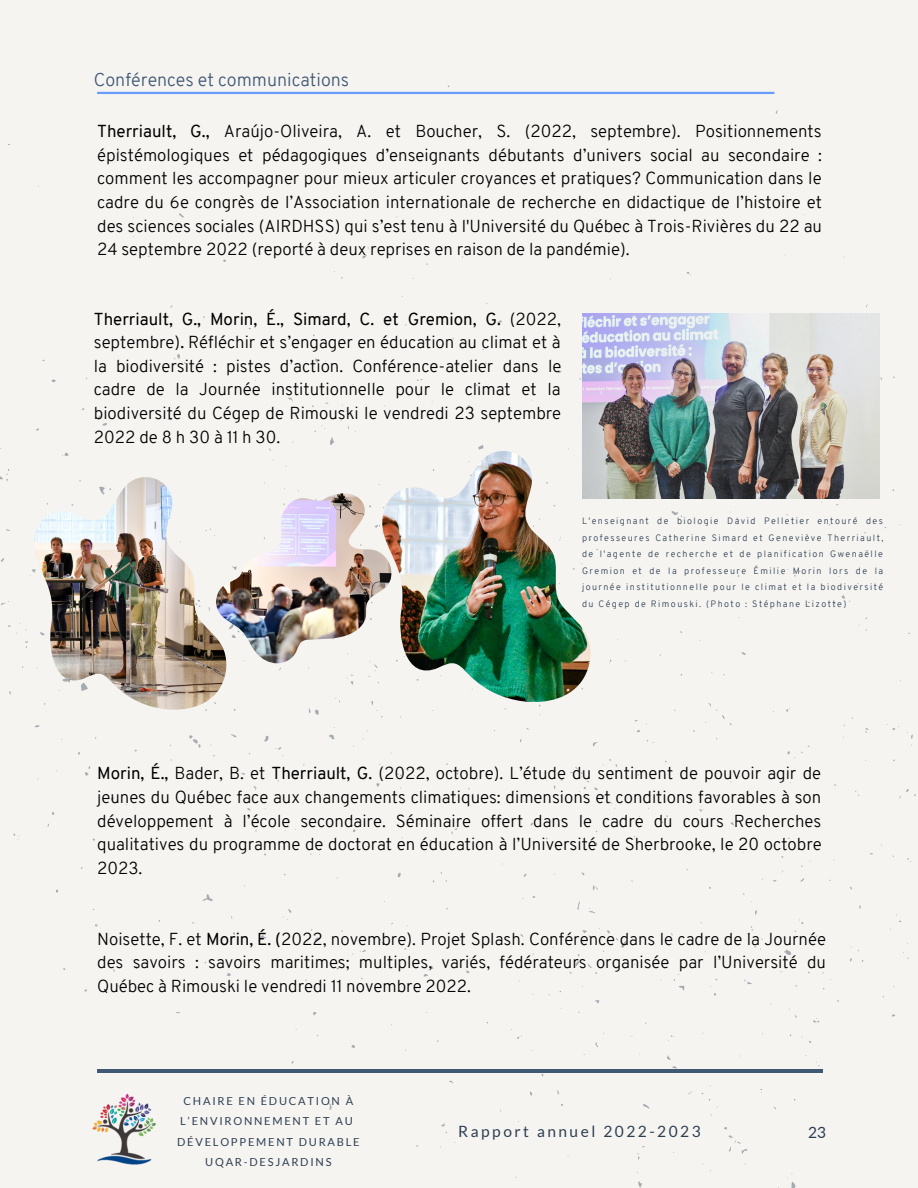
<style>
.page{position:relative;width:918px;height:1188px;background:#f5f4f1}
.page>*{position:absolute;margin:0;border:0;box-sizing:border-box;transform-origin:0 0}
.t1{font:300 18px "Overpass";color:#405873}
.t2{font:300 16.95px/23.7px "Overpass";color:#000;text-align:justify}
.t3{font:15.6px "Lato";letter-spacing:.16em;color:#2e3f52}
.t4{font:11.1px/20.2px "Lato";letter-spacing:.16em;color:#2e3f52;text-align:center}
.t5{font:300 9px/16.5px "Overpass";letter-spacing:.16em;color:#2e3f52;text-align:justify}
.s1{font-weight:400}
</style>
<div class="page">
<hr style="left:97px;top:92px;width:677px;height:2px;background:#6a9cfd">
<hr style="left:97px;top:1069px;width:726px;height:3px;background:#405873">
<img style="left:88px;top:1090px;width:77px;height:83px">
<img style="left:228px;top:493px;width:154px;height:170px">
<img style="left:33px;top:477px;width:195px;height:233px">
<img style="left:382px;top:451px;width:210px;height:251px">
<img style="left:582px;top:313px;width:297px;height:186px">
<p class="t1" style="left:94px;top:72px;width:257px">Conférences et communications</p>
<p class="t2" style="left:97px;top:121px;width:726px"><span class="s1">Therriault, G.,</span> Araújo-Oliveira, A. et Boucher, S. (2022, septembre). Positionnements épistémologiques et pédagogiques d’enseignants débutants d’univers social au secondaire : comment les accompagner pour mieux articuler croyances et pratiques? Communication dans le cadre du 6e congrès de l’Association internationale de recherche en didactique de l’histoire et des sciences sociales (AIRDHSS) qui s’est tenu à l'Université du Québec à Trois-Rivières du 22 au 24 septembre 2022 (reporté à deux reprises en raison de la pandémie).</p>
<p class="t2" style="left:94px;top:308px;width:469px"><span class="s1">Therriault, G., Morin, É., Simard, C. et Gremion, G.</span> (2022, septembre)<span class="s1">.</span> Réfléchir et s’engager en éducation au climat et à la biodiversité : pistes d’action. Conférence-atelier dans le cadre de la Journée institutionnelle pour le climat et la biodiversité du Cégep de Rimouski le vendredi 23 septembre 2022 de 8 h 30 à 11 h 30.</p>
<p class="t5" style="left:582px;top:514px;width:303px">L'enseignant de biologie David Pelletier entouré des professeures Catherine Simard et Geneviève Therriault, de l'agente de recherche et de planification Gwenaëlle Gremion et de la professeure Émilie Morin lors de la journée institutionnelle pour le climat et la biodiversité du Cégep de Rimouski. (Photo : Stéphane Lizotte)</p>
<p class="t2" style="left:97px;top:763px;width:726px"><span class="s1">Morin, É.,</span> Bader, B. et <span class="s1">Therriault, G.</span> (2022, octobre). L’étude du sentiment de pouvoir agir de jeunes du Québec face aux changements climatiques: dimensions et conditions favorables à son développement à l’école secondaire. Séminaire offert dans le cadre du cours Recherches qualitatives du programme de doctorat en éducation à l’Université de Sherbrooke, le 20 octobre 2023.</p>
<p class="t2" style="left:97px;top:929px;width:730px">Noisette, F. et <span class="s1">Morin, É. (</span>2022, novembre). Projet Splash. Conférence dans le cadre de la Journée des savoirs : savoirs maritimes; multiples, variés, fédérateurs organisée par l’Université du Québec à Rimouski le vendredi 11 novembre 2022.</p>
<p class="t4" style="left:180px;top:1091px;width:175px">CHAIRE EN ÉDUCATION À<br>L’ENVIRONNEMENT ET AU</p>
<p class="t4" style="left:177px;top:1131px;width:184px">DÉVELOPPEMENT DURABLE<br>UQAR-DESJARDINS</p>
<p class="t3" style="left:458px;top:1121px;width:244px">Rapport annuel 2022-2023</p>
<p class="t3" style="left:808px;top:1123px;width:20px">23</p>
</div>
